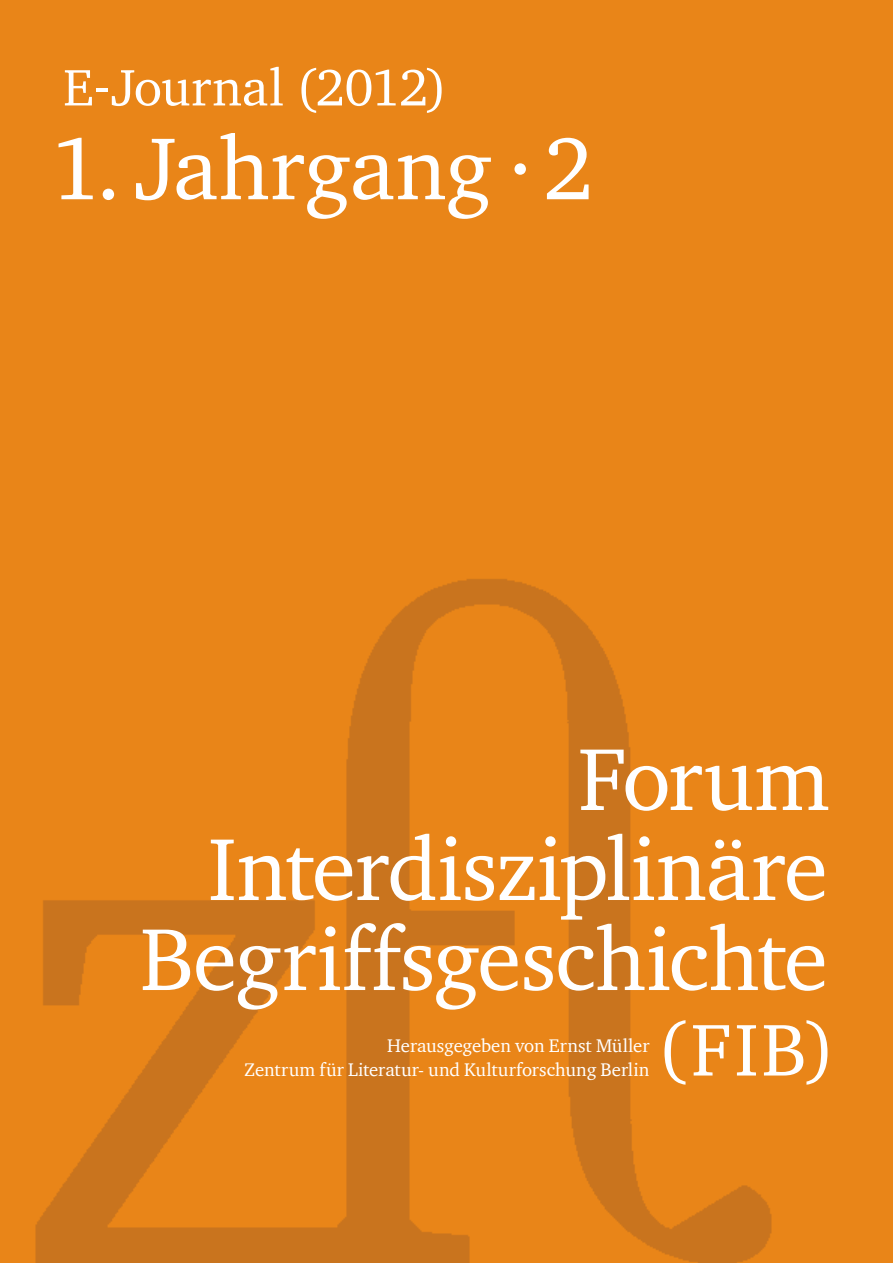
<style>
.page{position:relative;width:893px;height:1263px;background:#e98518}
.page>*{position:absolute;margin:0;border:0;box-sizing:border-box;transform-origin:0 0}
.t1{font:90px/90px "ITC Charter Com";letter-spacing:-.01em;color:#fff;text-align:right}
.t2{font:75px "ITC Charter Com";color:#fff}
.t3{font:52.5px "ITC Charter Com";letter-spacing:-.005em;color:#fff}
.t4{font:18.75px/24px "ITC Charter Com";color:#fff;text-align:right}
</style>
<div class="page">
<img style="left:35px;top:579px;width:737px;height:684px">
<h3 class="t3" style="left:63px;top:60px;width:386px">E-Journal (2012)</h3>
<h1 class="t1" style="left:50px;top:125px;width:544px">1. Jahrgang · 2</h1>
<h1 class="t1" style="left:140px;top:736px;width:691px">Forum<br>Interdisziplinäre<br>Begriffsgeschichte</h1>
<h2 class="t2" style="left:657px;top:1011px;width:180px">(FIB)</h2>
<p class="t4" style="left:244px;top:1033px;width:407px">Herausgegeben von Ernst Müller<br>Zentrum für Literatur- und Kulturforschung Berlin</p>
</div>
